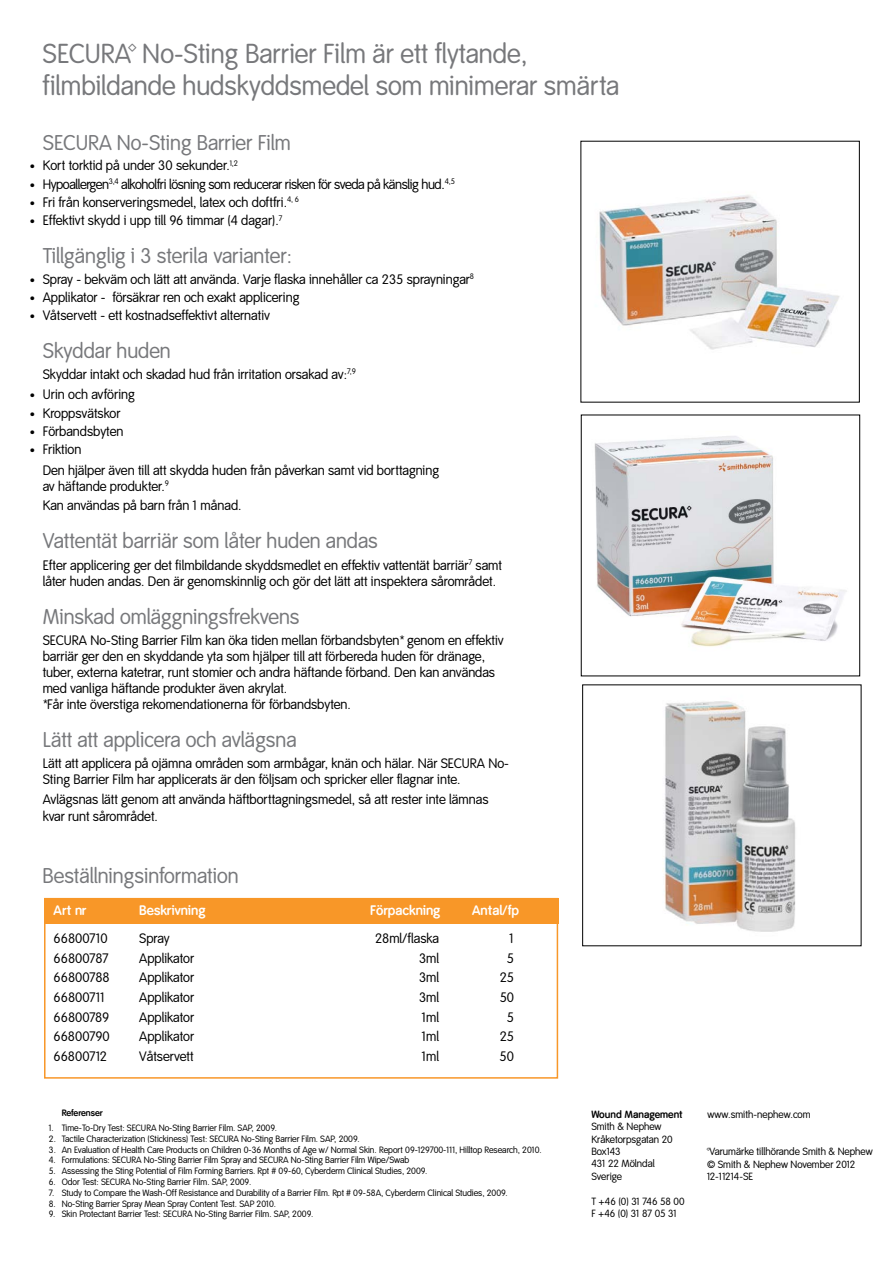
<style>
.page{position:relative;width:893px;height:1263px;background:#fff}
.page>*{position:absolute;margin:0;border:0;box-sizing:border-box;transform-origin:0 0}
.t1{font:27px/32.4px "Smith&Nephew LF";color:#77787b}
.t2{font:21px "Smith&Nephew LF";color:#77787b}
.t3{font:13.5px/16.2px "Smith&Nephew LF";color:#000}
.t4{font:13.5px "Smith&Nephew LF";letter-spacing:-.03em;color:#000}
.t5{font:700 13.5px "Smith&Nephew LF";color:#fff}
.t6{font:10.35px/12.3px "Smith&Nephew LF";color:#000}
.t7{font:700 10.35px "Smith&Nephew LF";color:#000}
.t8{font:9px "Smith&Nephew LF";color:#000}
.t9{font:700 9px "Smith&Nephew LF";color:#000}
.s1{font-size:10.5px}
</style>
<div class="page">
<img style="left:594px;top:436px;width:253px;height:211px">
<img style="left:599px;top:195px;width:241px;height:155px">
<img style="left:663px;top:701px;width:133px;height:231px">
<div style="left:44px;top:898px;width:514px;height:181px;border:2px solid #f89728"></div>
<div style="left:44px;top:898px;width:514px;height:25px;background:#f89728"></div>
<h1 class="t1" style="left:43px;top:38px;width:579px">SECURA™ No-Sting Barrier Film är ett flytande, filmbildande hudskyddsmedel som minimerar smärta</h1>
<h2 class="t2" style="left:43px;top:130px;width:250px">SECURA No-Sting Barrier Film</h2>
<p class="t3" style="left:30px;top:158px;width:210px"><span class="s1">•</span> Kort torktid på under 30 sekunder.<sup>1,2</sup></p>
<p class="t4" style="left:30px;top:176px;width:426px"><span class="s1">•</span> Hypoallergen<sup>3,4</sup> alkoholfri lösning som reducerar risken för sveda på känslig hud.<sup>4,5</sup></p>
<p class="t3" style="left:30px;top:195px;width:271px"><span class="s1">•</span> Fri från konserveringsmedel, latex och doftfri.<sup>4,</sup> <sup>6</sup></p>
<p class="t3" style="left:30px;top:213px;width:254px"><span class="s1">•</span> Effektivt skydd i upp till 96 timmar (4 dagar).<sup>7</sup></p>
<h2 class="t2" style="left:43px;top:244px;width:251px">Tillgänglig i 3 sterila varianter:</h2>
<p class="t3" style="left:30px;top:271px;width:446px"><span class="s1">•</span> Spray - bekväm och lätt att använda. Varje flaska innehåller ca 235 sprayningar<sup>8</sup></p>
<p class="t3" style="left:30px;top:290px;width:271px"><span class="s1">•</span> Applikator - försäkrar ren och exakt applicering</p>
<p class="t3" style="left:30px;top:308px;width:241px"><span class="s1">•</span> Våtservett - ett kostnadseffektivt alternativ</p>
<h2 class="t2" style="left:43px;top:339px;width:130px">Skyddar huden</h2>
<p class="t3" style="left:43px;top:366px;width:315px">Skyddar intakt och skadad hud från irritation orsakad av:<sup>7,9</sup></p>
<p class="t3" style="left:30px;top:387px;width:107px"><span class="s1">•</span> Urin och avföring</p>
<p class="t3" style="left:30px;top:405px;width:92px"><span class="s1">•</span> Kroppsvätskor</p>
<p class="t3" style="left:30px;top:423px;width:95px"><span class="s1">•</span> Förbandsbyten</p>
<p class="t3" style="left:43px;top:440px;width:398px;line-height:20.4px;text-indent:-13px"><span class="s1">•</span> Friktion<br>Den hjälper även till att skydda huden från påverkan samt vid borttagning</p>
<p class="t3" style="left:43px;top:477px;width:200px;line-height:18.9px">av häftande produkter.<sup>9<br></sup>Kan användas på barn från 1 månad.</p>
<h2 class="t2" style="left:43px;top:528px;width:337px">Vattentät barriär som låter huden andas</h2>
<p class="t3" style="left:43px;top:557px;width:461px">Efter applicering ger det filmbildande skyddsmedlet en effektiv vattentät barriär<sup>7</sup> samt låter huden andas. Den är genomskinnlig och gör det lätt att inspektera sårområdet.</p>
<h2 class="t2" style="left:43px;top:605px;width:258px">Minskad omläggningsfrekvens</h2>
<p class="t3" style="left:43px;top:632px;width:462px">SECURA No-Sting Barrier Film kan öka tiden mellan förbandsbyten* genom en effektiv barriär ger den en skyddande yta som hjälper till att förbereda huden för dränage, tuber, externa katetrar, runt stomier och andra häftande förband. Den kan användas med vanliga häftande produkter även akrylat.<br>*Får inte överstiga rekomendationerna för förbandsbyten.</p>
<h2 class="t2" style="left:43px;top:728px;width:256px">Lätt att applicera och avlägsna</h2>
<p class="t3" style="left:43px;top:755px;width:468px">Lätt att applicera på ojämna områden som armbågar, knän och hälar. När SECURA No-<br>Sting Barrier Film har applicerats är den följsam och spricker eller flagnar inte.</p>
<p class="t3" style="left:43px;top:792px;width:447px">Avlägsnas lätt genom att använda häftborttagningsmedel, så att rester inte lämnas kvar runt sårområdet.</p>
<h2 class="t2" style="left:43px;top:864px;width:197px">Beställningsinformation</h2>
<p class="t5" style="left:54px;top:902px;width:34px">Art nr</p>
<p class="t5" style="left:139px;top:902px;width:68px">Beskrivning</p>
<p class="t5" style="left:370px;top:902px;width:72px">Förpackning</p>
<p class="t5" style="left:472px;top:902px;width:49px">Antal/fp</p>
<p class="t3" style="left:54px;top:930px;width:56px">66800710</p>
<p class="t3" style="left:139px;top:930px;width:32px">Spray</p>
<p class="t3" style="left:375px;top:930px;width:65px">28ml/flaska</p>
<p class="t3" style="left:510px;top:930px;width:6px">1</p>
<p class="t3" style="left:54px;top:950px;width:56px">66800787</p>
<p class="t3" style="left:139px;top:950px;width:56px">Applikator</p>
<p class="t3" style="left:419px;top:950px;width:22px">3ml</p>
<p class="t3" style="left:507px;top:950px;width:9px">5</p>
<p class="t3" style="left:54px;top:970px;width:58px">66800788</p>
<p class="t3" style="left:139px;top:970px;width:56px">Applikator</p>
<p class="t3" style="left:419px;top:970px;width:22px">3ml</p>
<p class="t3" style="left:500px;top:970px;width:16px">25</p>
<p class="t3" style="left:54px;top:989px;width:53px">66800711</p>
<p class="t3" style="left:139px;top:989px;width:56px">Applikator</p>
<p class="t3" style="left:419px;top:989px;width:22px">3ml</p>
<p class="t3" style="left:500px;top:989px;width:16px">50</p>
<p class="t3" style="left:54px;top:1009px;width:57px">66800789</p>
<p class="t3" style="left:139px;top:1009px;width:56px">Applikator</p>
<p class="t3" style="left:422px;top:1009px;width:19px">1ml</p>
<p class="t3" style="left:507px;top:1009px;width:9px">5</p>
<p class="t3" style="left:54px;top:1029px;width:58px">66800790</p>
<p class="t3" style="left:139px;top:1029px;width:56px">Applikator</p>
<p class="t3" style="left:422px;top:1029px;width:19px">1ml</p>
<p class="t3" style="left:500px;top:1029px;width:16px">25</p>
<p class="t3" style="left:54px;top:1048px;width:55px">66800712</p>
<p class="t3" style="left:139px;top:1048px;width:56px">Våtservett</p>
<p class="t3" style="left:422px;top:1048px;width:19px">1ml</p>
<p class="t3" style="left:500px;top:1048px;width:16px">50</p>
<p class="t9" style="left:62px;top:1107px;width:43px">Referenser</p>
<p class="t8" style="left:49px;top:1123px;width:230px">1. Time-To-Dry Test: SECURA No-Sting Barrier Film. SAP, 2009.</p>
<p class="t8" style="left:49px;top:1133px;width:312px">2. Tactile Characterization (Stickiness) Test: SECURA No-Sting Barrier Film. SAP, 2009.</p>
<p class="t8" style="left:49px;top:1144px;width:494px">3. An Evaluation of Health Care Products on Children 0-36 Months of Age w/ Normal Skin. Report 09-129700-111, Hilltop Research, 2010.</p>
<p class="t8" style="left:49px;top:1155px;width:362px">4. Formulations: SECURA No-Sting Barrier Film Spray and SECURA No-Sting Barrier Film Wipe/Swab</p>
<p class="t8" style="left:49px;top:1166px;width:380px">5. Assessing the Sting Potential of Film Forming Barriers. Rpt # 09-60, Cyberderm Clinical Studies, 2009.</p>
<p class="t8" style="left:49px;top:1177px;width:204px">6. Odor Test: SECURA No-Sting Barrier Film. SAP, 2009.</p>
<p class="t8" style="left:49px;top:1187px;width:460px">7. Study to Compare the Wash-Off Resistance and Durability of a Barrier Film. Rpt # 09-58A, Cyberderm Clinical Studies, 2009.</p>
<p class="t8" style="left:49px;top:1198px;width:228px">8. No-Sting Barrier Spray Mean Spray Content Test. SAP 2010.</p>
<p class="t8" style="left:49px;top:1209px;width:266px">9. Skin Protectant Barrier Test: SECURA No-Sting Barrier Film. SAP, 2009.</p>
<p class="t7" style="left:591px;top:1108px;width:93px">Wound Management</p>
<p class="t6" style="left:591px;top:1121px;width:83px">Smith &amp; Nephew<br>Kråketorpsgatan 20<br>Box143<br>431 22 Mölndal<br>Sverige</p>
<p class="t6" style="left:591px;top:1195px;width:95px">T +46 (0) 31 746 58 00<br>F +46 (0) 31 87 05 31</p>
<p class="t6" style="left:708px;top:1108px;width:105px">www.smith-nephew.com</p>
<p class="t6" style="left:707px;top:1146px;width:167px">™Varumärke tillhörande Smith &amp; Nephew © Smith &amp; Nephew November 2012<br>12-11214-SE</p>
</div>
